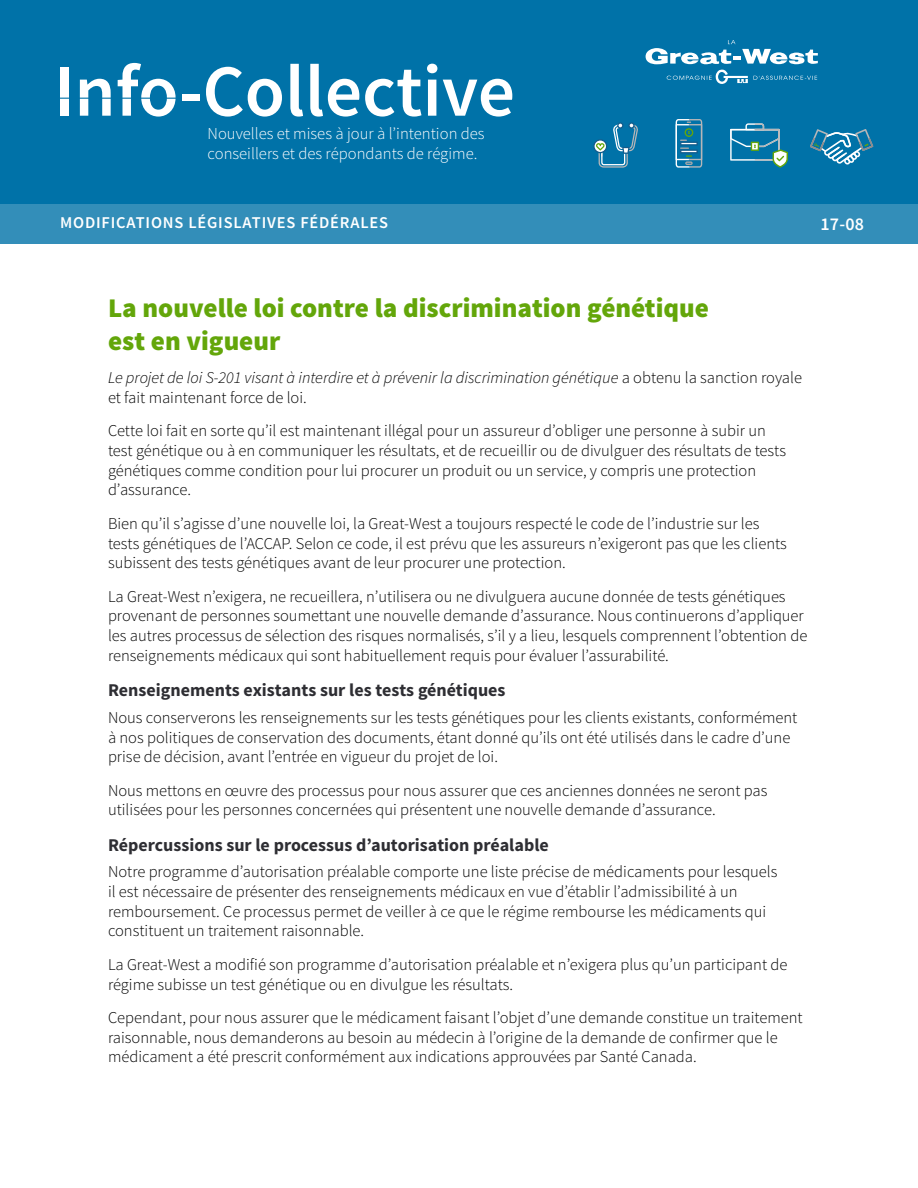
<style>
.page{position:relative;width:918px;height:1188px;background:#fff}
.page>*{position:absolute;margin:0;border:0;box-sizing:border-box;transform-origin:0 0}
.t1{font:600 73.5px "Source Sans Pro";color:#fff}
.t2{font:900 27px/32.4px "Source Sans Pro";color:#63a60a}
.t3{font:700 18px "Source Sans Pro";color:#2e2e33}
.t4{font:600 18px "Source Sans Pro";color:#fff}
.t5{font:300 16.65px/20px "Source Sans Pro";color:#fff}
.t6{font:300 16.5px/19.8px "Source Sans Pro";color:#000}
.t7{font:italic 300 16.5px/19.8px "Source Sans Pro";color:#000}
.t8{font:600 16.5px "Source Sans Pro";letter-spacing:.05em;color:#fff}
.s1{font-style:normal}
</style>
<div class="page">
<div style="left:0;top:0;width:918px;height:203px;background:#0072a8"></div>
<div style="left:0;top:203px;width:918px;height:40px;background:#338eb9"></div>
<svg style="left:593px;top:122px;width:45px;height:46px"></svg>
<svg style="left:676px;top:119px;width:26px;height:49px"></svg>
<svg style="left:730px;top:123px;width:58px;height:45px"></svg>
<svg style="left:810px;top:129px;width:63px;height:36px"></svg>
<svg style="left:646px;top:40px;width:172px;height:44px"></svg>
<h1 class="t1" style="left:54px;top:45px;width:463px">Info-Collective</h1>
<p class="t5" style="left:208px;top:124px;width:279px">Nouvelles et mises à jour à l’intention des conseillers et des répondants de régime.</p>
<p class="t8" style="left:60px;top:212px;width:329px">MODIFICATIONS LÉGISLATIVES FÉDÉRALES</p>
<p class="t4" style="left:821px;top:212px;width:45px">17-08</p>
<h2 class="t2" style="left:108px;top:293px;width:602px">La nouvelle loi contre la discrimination génétique est en vigueur</h2>
<p class="t7" style="left:108px;top:368px;width:696px">Le projet de loi S-201 visant à interdire et à prévenir la discrimination génétique <span class="s1">a obtenu la sanction royale et fait maintenant force de loi.</span></p>
<p class="t6" style="left:108px;top:421px;width:680px">Cette loi fait en sorte qu’il est maintenant illégal pour un assureur d’obliger une personne à subir un test génétique ou à en communiquer les résultats, et de recueillir ou de divulguer des résultats de tests génétiques comme condition pour lui procurer un produit ou un service, y compris une protection d’assurance.</p>
<p class="t6" style="left:108px;top:513px;width:681px">Bien qu’il s’agisse d’une nouvelle loi, la Great-West a toujours respecté le code de l’industrie sur les tests génétiques de l’ACCAP. Selon ce code, il est prévu que les assureurs n’exigeront pas que les clients subissent des tests génétiques avant de leur procurer une protection.</p>
<p class="t6" style="left:108px;top:586px;width:701px">La Great-West n’exigera, ne recueillera, n’utilisera ou ne divulguera aucune donnée de tests génétiques provenant de personnes soumettant une nouvelle demande d’assurance. Nous continuerons d’appliquer les autres processus de sélection des risques normalisés, s’il y a lieu, lesquels comprennent l’obtention de renseignements médicaux qui sont habituellement requis pour évaluer l’assurabilité.</p>
<p class="t3" style="left:108px;top:679px;width:399px">Renseignements existants sur les tests génétiques</p>
<p class="t6" style="left:108px;top:707px;width:691px">Nous conserverons les renseignements sur les tests génétiques pour les clients existants, conformément à nos politiques de conservation des documents, étant donné qu’ils ont été utilisés dans le cadre d’une prise de décision, avant l’entrée en vigueur du projet de loi.</p>
<p class="t6" style="left:108px;top:780px;width:661px">Nous mettons en œuvre des processus pour nous assurer que ces anciennes données ne seront pas utilisées pour les personnes concernées qui présentent une nouvelle demande d’assurance.</p>
<p class="t3" style="left:108px;top:833px;width:442px">Répercussions sur le processus d’autorisation préalable</p>
<p class="t6" style="left:108px;top:862px;width:671px">Notre programme d’autorisation préalable comporte une liste précise de médicaments pour lesquels il est nécessaire de présenter des renseignements médicaux en vue d’établir l’admissibilité à un remboursement. Ce processus permet de veiller à ce que le régime rembourse les médicaments qui constituent un traitement raisonnable.</p>
<p class="t6" style="left:108px;top:954px;width:681px">La Great-West a modifié son programme d’autorisation préalable et n’exigera plus qu’un participant de régime subisse un test génétique ou en divulgue les résultats.</p>
<p class="t6" style="left:108px;top:1008px;width:696px">Cependant, pour nous assurer que le médicament faisant l’objet d’une demande constitue un traitement raisonnable, nous demanderons au besoin au médecin à l’origine de la demande de confirmer que le médicament a été prescrit conformément aux indications approuvées par Santé Canada.</p>
</div>
